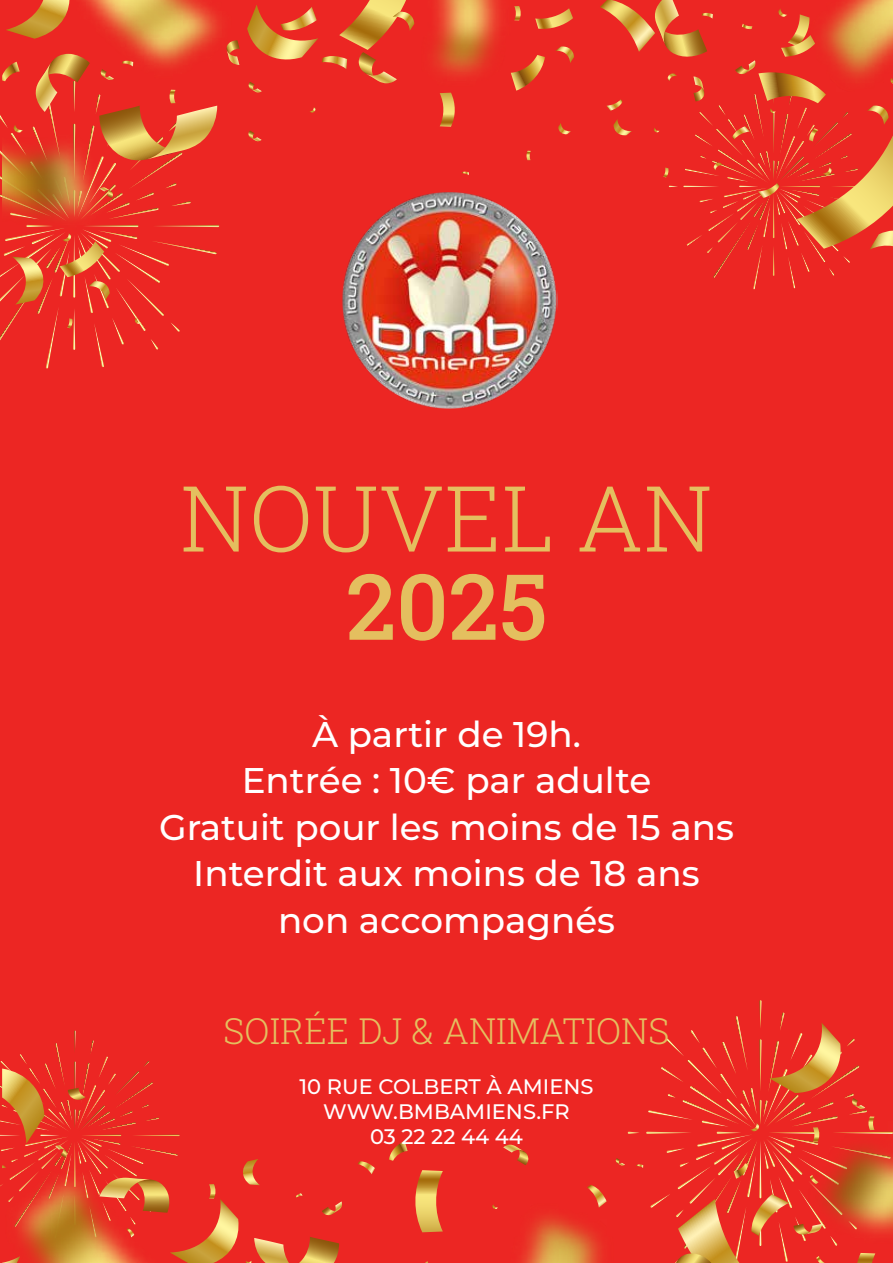
<style>
.page{position:relative;width:893px;height:1263px;background:#ec2623}
.page>*{position:absolute;margin:0;border:0;box-sizing:border-box;transform-origin:0 0}
.t1{font:300 91.35px "Roboto Slab";color:#e4bf5f}
.t2{font:500 91.35px "Roboto Slab";color:#e4bf5f}
.t3{font:300 36px "Roboto Slab";color:#e4bf5f}
.t4{font:500 35.7px/46.5px "Montserrat";color:#fff;text-align:center}
.t5{font:500 21px/25.2px "Montserrat";color:#fff;text-align:center}
</style>
<div class="page">
<svg style="left:389px;top:1141px;width:19px;height:20px"></svg>
<svg style="left:503px;top:1145px;width:26px;height:20px"></svg>
<svg style="left:555px;top:46px;width:19px;height:17px"></svg>
<svg style="left:440px;top:105px;width:15px;height:22px"></svg>
<svg style="left:535px;top:8px;width:38px;height:21px"></svg>
<svg style="left:6px;top:25px;width:12px;height:9px"></svg>
<svg style="left:299px;top:1237px;width:40px;height:26px"></svg>
<img style="left:423px;top:1214px;width:180px;height:49px">
<img style="left:414px;top:0;width:87px;height:105px">
<img style="left:18px;top:0;width:222px;height:65px">
<svg style="left:309px;top:107px;width:7px;height:6px"></svg>
<svg style="left:358px;top:1161px;width:17px;height:13px"></svg>
<svg style="left:322px;top:1201px;width:20px;height:14px"></svg>
<svg style="left:511px;top:55px;width:34px;height:36px"></svg>
<svg style="left:615px;top:1158px;width:10px;height:7px"></svg>
<svg style="left:462px;top:172px;width:7px;height:3px"></svg>
<svg style="left:296px;top:1193px;width:7px;height:5px"></svg>
<svg style="left:492px;top:1204px;width:6px;height:5px"></svg>
<svg style="left:526px;top:151px;width:5px;height:9px"></svg>
<svg style="left:248px;top:130px;width:14px;height:11px"></svg>
<svg style="left:587px;top:1185px;width:20px;height:23px"></svg>
<svg style="left:558px;top:123px;width:13px;height:12px"></svg>
<svg style="left:514px;top:6px;width:7px;height:15px"></svg>
<svg style="left:247px;top:0;width:167px;height:93px"></svg>
<svg style="left:0;top:54px;width:219px;height:315px"></svg>
<svg style="left:600px;top:0;width:293px;height:289px"></svg>
<svg style="left:0;top:1030px;width:289px;height:233px"></svg>
<svg style="left:415px;top:1170px;width:28px;height:62px"></svg>
<svg style="left:636px;top:1000px;width:257px;height:263px"></svg>
<img style="left:342px;top:192px;width:216px;height:216px">
<h1 class="t1" style="left:180px;top:456px;width:534px">NOUVEL AN</h1>
<h1 class="t2" style="left:346px;top:544px;width:203px">2025</h1>
<p class="t4" style="left:159px;top:710px;width:576px">À partir de 19h.<br>Entrée : 10€ par adulte<br>Gratuit pour les moins de 15 ans<br>Interdit aux moins de 18 ans non accompagnés</p>
<p class="t3" style="left:224px;top:1006px;width:447px">SOIRÉE DJ &amp; ANIMATIONS</p>
<p class="t5" style="left:299px;top:1073px;width:296px">10 RUE COLBERT À AMIENS<br>WWW.BMBAMIENS.FR<br>03 22 22 44 44</p>
</div>
